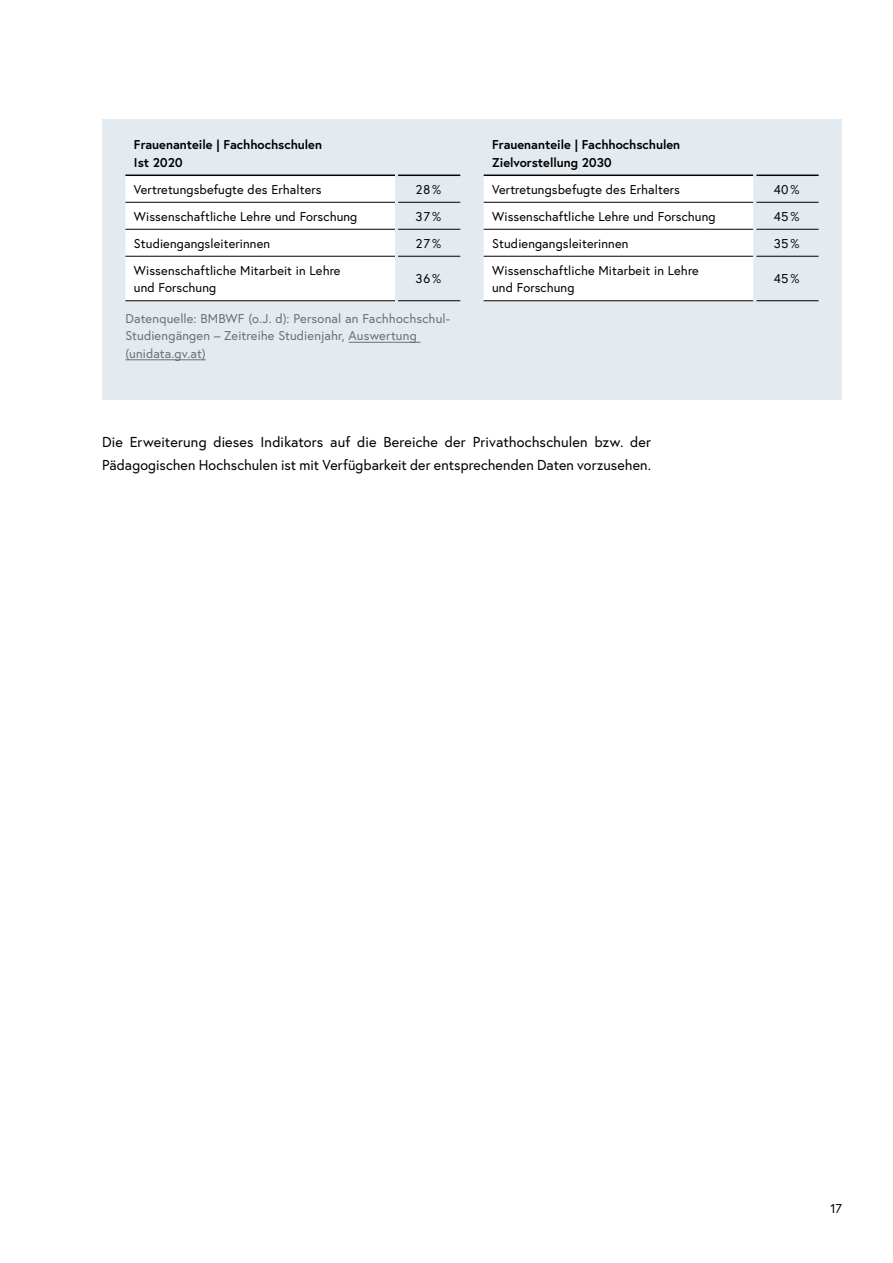
<style>
.page{position:relative;width:893px;height:1263px;background:#fff}
.page>*{position:absolute;margin:0;border:0;box-sizing:border-box;transform-origin:0 0}
.p_Abstand_danach{font:14.4px/23.4px "Europa Austria";letter-spacing:.005em;color:#000}
.td_Tabellentext{font:12.75px/17.5px "Europa Austria";letter-spacing:.01em;color:#000}
.p_Bildbeschriftung{font:12.75px/17.5px "Europa Austria";letter-spacing:.015em;color:#6f6f6e}
.th_Tabellenkopf{font:700 12.75px/17.5px "Europa Austria";color:#000}
</style>
<div class="page">
<div style="left:102px;top:119px;width:740px;height:281px;background:#e4ebf0"></div>
<hr style="left:349px;top:342px;width:72px;height:1px;background:#6f6f6e">
<hr style="left:125px;top:360px;width:81px;height:1px;background:#6f6f6e">
<div style="left:125px;top:176px;width:270px;height:124px;background:#fff"></div>
<hr style="left:125px;top:175px;width:270px;height:1px;background:#000">
<hr style="left:398px;top:175px;width:62px;height:1px;background:#000">
<hr style="left:125px;top:202px;width:270px;height:1px;background:#000">
<hr style="left:398px;top:202px;width:62px;height:1px;background:#000">
<hr style="left:125px;top:229px;width:270px;height:1px;background:#000">
<hr style="left:398px;top:229px;width:62px;height:1px;background:#000">
<hr style="left:125px;top:256px;width:270px;height:1px;background:#000">
<hr style="left:398px;top:256px;width:62px;height:1px;background:#000">
<hr style="left:125px;top:300px;width:270px;height:1px;background:#000">
<hr style="left:398px;top:300px;width:62px;height:1px;background:#000">
<div style="left:484px;top:176px;width:269px;height:124px;background:#fff"></div>
<hr style="left:484px;top:175px;width:269px;height:1px;background:#000">
<hr style="left:756px;top:175px;width:63px;height:1px;background:#000">
<hr style="left:484px;top:202px;width:269px;height:1px;background:#000">
<hr style="left:756px;top:202px;width:63px;height:1px;background:#000">
<hr style="left:484px;top:229px;width:269px;height:1px;background:#000">
<hr style="left:756px;top:229px;width:63px;height:1px;background:#000">
<hr style="left:484px;top:256px;width:269px;height:1px;background:#000">
<hr style="left:756px;top:256px;width:63px;height:1px;background:#000">
<hr style="left:484px;top:300px;width:269px;height:1px;background:#000">
<hr style="left:756px;top:300px;width:63px;height:1px;background:#000">
<p class="th_Tabellenkopf" style="left:134px;top:136px;width:190px">Frauenanteile | Fachhochschulen<br>Ist 2020</p>
<p class="td_Tabellentext" style="left:134px;top:180px;width:189px">Vertretungsbefugte des Erhalters</p>
<p class="td_Tabellentext" style="left:415px;top:180px;width:27px">28%</p>
<p class="td_Tabellentext" style="left:134px;top:207px;width:225px">Wissenschaftliche Lehre und Forschung</p>
<p class="td_Tabellentext" style="left:415px;top:207px;width:27px">37%</p>
<p class="td_Tabellentext" style="left:134px;top:234px;width:138px">Studiengangsleiterinnen</p>
<p class="td_Tabellentext" style="left:415px;top:234px;width:27px">27%</p>
<p class="td_Tabellentext" style="left:134px;top:261px;width:208px">Wissenschaftliche Mitarbeit in Lehre und Forschung</p>
<p class="td_Tabellentext" style="left:415px;top:270px;width:27px">36%</p>
<p class="p_Bildbeschriftung" style="left:125px;top:309px;width:326px">Datenquelle: BMBWF (o.J. d): Personal an Fachhochschul-<br>Studiengängen – Zeitreihe Studienjahr, Auswertung (unidata.gv.at)</p>
<p class="th_Tabellenkopf" style="left:492px;top:136px;width:190px">Frauenanteile | Fachhochschulen<br>Zielvorstellung 2030</p>
<p class="td_Tabellentext" style="left:492px;top:180px;width:189px">Vertretungsbefugte des Erhalters</p>
<p class="td_Tabellentext" style="left:774px;top:180px;width:27px">40%</p>
<p class="td_Tabellentext" style="left:492px;top:207px;width:225px">Wissenschaftliche Lehre und Forschung</p>
<p class="td_Tabellentext" style="left:774px;top:207px;width:27px">45%</p>
<p class="td_Tabellentext" style="left:492px;top:234px;width:138px">Studiengangsleiterinnen</p>
<p class="td_Tabellentext" style="left:774px;top:234px;width:27px">35%</p>
<p class="td_Tabellentext" style="left:492px;top:261px;width:208px">Wissenschaftliche Mitarbeit in Lehre und Forschung</p>
<p class="td_Tabellentext" style="left:774px;top:270px;width:27px">45%</p>
<p class="p_Abstand_danach" style="left:102px;top:429px;width:551px">Die Erweiterung dieses Indikators auf die Bereiche der Privathochschulen bzw. der<br>Pädagogischen Hochschulen ist mit Verfügbarkeit der entsprechenden Daten vorzusehen.</p>
<p class="td_Tabellentext" style="left:831px;top:1199px;width:13px">17</p>
</div>
